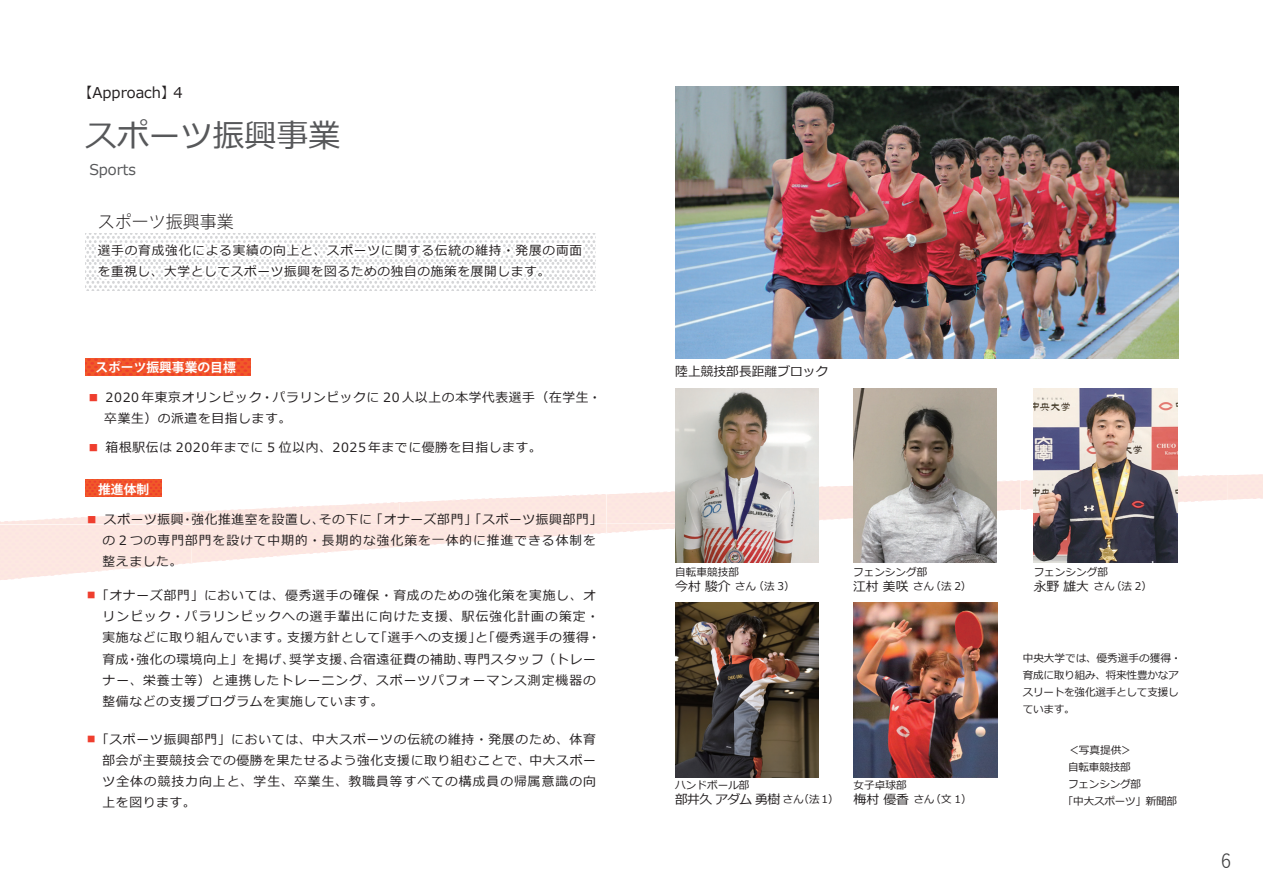
<style>
.page{position:relative;width:1263px;height:893px;background:#fff}
.page>*{position:absolute;margin:0;border:0;box-sizing:border-box;transform-origin:0 0}
.t1{font:31.95px "Meiryo";color:#57585a}
.t2{font:19.2px "Yu Gothic";color:#57585a}
.t3{font:300 16.95px "Koz Go Pro";color:#231f20}
.t4{font:14.85px "Meiryo";color:#231f20}
.t5{font:14.85px "Meiryo";color:#57585a}
.t6{font:12.75px/21.3px "Meiryo";letter-spacing:.05em;color:#231f20}
.t7{font:12.75px/21.3px "Meiryo";letter-spacing:.08em;color:#231f20}
.t8{font:700 12.75px "Koz Go Pro";color:#fff}
.t9{font:12.75px "Meiryo";color:#231f20}
.t10{font:10.65px/17px "Meiryo";letter-spacing:-.02em;color:#231f20}
.t11{font:10.65px/13.8px "Meiryo";color:#231f20}
.s1{color:#ef3e2e}
.s2{font-size:11.7px;color:#ef3e2e}
.s3{font-size:12.75px}
.s4{font-size:10.65px}
</style>
<div class="page">
<svg style="left:0;top:473px;width:1263px;height:270px"></svg>
<img style="left:853px;top:603px;width:144px;height:174px">
<img style="left:853px;top:388px;width:144px;height:175px">
<img style="left:675px;top:388px;width:144px;height:175px">
<img style="left:1034px;top:388px;width:143px;height:175px">
<img style="left:675px;top:603px;width:144px;height:174px">
<img style="left:675px;top:86px;width:503px;height:273px">
<svg style="left:86px;top:359px;width:164px;height:17px;background:#f0502a"></svg>
<svg style="left:86px;top:480px;width:75px;height:17px"></svg>
<svg style="left:85px;top:233px;width:510px;height:57px"></svg>
<svg style="left:92px;top:233px;width:494px;height:50px"></svg>
<p class="t4" style="left:78px;top:82px;width:107px">【Approach】4</p>
<h1 class="t1" style="left:85px;top:113px;width:257px">スポーツ振興事業</h1>
<p class="t5" style="left:89px;top:159px;width:48px">Sports</p>
<h3 class="t3" style="left:98px;top:210px;width:138px">スポーツ振興事業</h3>
<p class="t6" style="left:98px;top:240px;width:486px">選手の育成強化による実績の向上と、スポーツに関する伝統の維持・発展の両面を重視し、大学としてスポーツ振興を図るための独自の施策を展開します。</p>
<p class="t8" style="left:95px;top:359px;width:142px">スポーツ振興事業の目標</p>
<p class="t6" style="left:104px;top:387px;width:499px;text-indent:-17px"><span class="s1">■</span> 2020 年東京オリンピック・パラリンピックに 20人以上の本学代表選手（在学生・卒業生）の派遣を目指します。</p>
<p class="t6" style="left:87px;top:437px;width:456px"><span class="s1">■</span> 箱根駅伝は 2020年までに 5 位以内、2025年までに優勝を目指します。</p>
<p class="t8" style="left:98px;top:481px;width:53px">推進体制</p>
<p class="t7" style="left:103px;top:509px;width:501px;text-indent:-17px"><span class="s1">■</span> スポーツ振興・強化推進室を設置し、その下に「オナーズ部門」「スポーツ振興部門」の２つの専門部門を設けて中期的・長期的な強化策を一体的に推進できる体制を整えました。</p>
<p class="t6" style="left:103px;top:585px;width:500px;text-indent:-17px"><span class="s2">■</span>「オナーズ部門」においては、優秀選手の確保・育成のための強化策を実施し、オリンピック・パラリンピックへの選手輩出に向けた支援、駅伝強化計画の策定・実施などに取り組んでいます。支援方針として「選手への支援」と「優秀選手の獲得・育成・強化の環境向上」を掲げ、奨学支援、合宿遠征費の補助、専門スタッフ（トレーナー、栄養士等）と連携したトレーニング、スポーツパフォーマンス測定機器の整備などの支援プログラムを実施しています。</p>
<p class="t6" style="left:103px;top:729px;width:495px;text-align:justify;text-indent:-17px"><span class="s2">■</span>「スポーツ振興部門」においては、中大スポーツの伝統の維持・発展のため、体育部会が主要競技会での優勝を果たせるよう強化支援に取り組むことで、中大スポーツ全体の競技力向上と、学生、卒業生、教職員等すべての構成員の帰属意識の向上を図ります。</p>
<p class="t9" style="left:675px;top:362px;width:155px">陸上競技部長距離ブロック</p>
<p class="t11" style="left:675px;top:566px;width:121px">自転車競技部<br><span class="s3">今村 駿介</span>さん（法 3）</p>
<p class="t11" style="left:853px;top:566px;width:120px">フェンシング部<br><span class="s3">江村 美咲</span>さん（法 2）</p>
<p class="t11" style="left:675px;top:779px;width:76px">ハンドボール部</p>
<p class="t6" style="left:675px;top:789px;width:165px">部井久 アダム 勇樹<span class="s4">さん（法 1）</span></p>
<p class="t10" style="left:854px;top:779px;width:120px;line-height:13.8px">女子卓球部<br><span class="s3">梅村 優香</span> さん（文 1）</p>
<p class="t11" style="left:1034px;top:566px;width:120px">フェンシング部<br><span class="s3">永野 雄大</span>さん（法 2）</p>
<p class="t10" style="left:1023px;top:650px;width:160px">中央大学では、優秀選手の獲得・育成に取り組み、将来性豊かなアスリートを強化選手として支援しています。</p>
<p class="t10" style="left:1068px;top:742px;width:65px">＜写真提供＞</p>
<p class="t10" style="left:1068px;top:760px;width:64px">自転車競技部</p>
<p class="t10" style="left:1068px;top:777px;width:74px">フェンシング部</p>
<p class="t10" style="left:1063px;top:794px;width:116px">「中大スポーツ」新聞部</p>
<h2 class="t2" style="left:1221px;top:843px;width:12px">6</h2>
</div>
